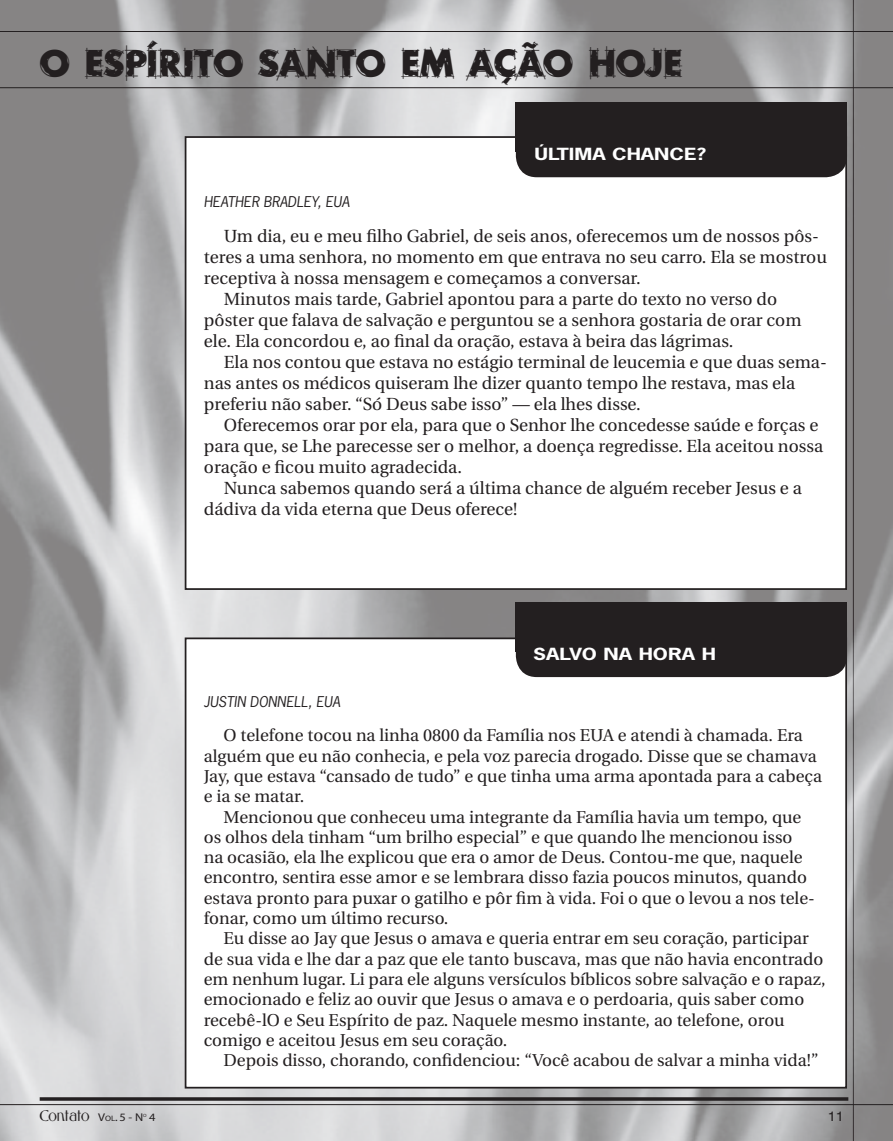
<style>
.page{position:relative;width:893px;height:1141px;background:#fff}
.page>*{position:absolute;margin:0;border:0;box-sizing:border-box;transform-origin:0 0}
.t1{font:36.75px "Rough Draft";letter-spacing:.01em;color:#231f20}
.t2{font:17.5px "Utopia";color:#231f20}
.t3{font:17.15px/20.3px "Utopia";color:#231f20}
.t4{font:700 15.75px "News Gothic";color:#fff;scale:1.33 1}
.t5{font:italic 14px "News Gothic";color:#231f20}
.t6{font:700 13.47px "Gabriel";letter-spacing:.015em;color:#231f20;scale:1.1 1}
.t7{font:13.47px "Swiss 721 BT";color:#231f20;scale:1.1 1}
.t8{font:11.2px "Myriad";color:#231f20;scale:1.1 1}
.t9{font:4.55px "Myriad";color:#231f20;scale:1.1 1}
.s1{font-family:"Myriad";font-weight:400;font-size:11.2px}
.s2{font-family:"Myriad";font-weight:400;font-size:7.88px}
</style>
<div class="page">
<img style="left:0;top:0;width:893px;height:1141px">
<div style="left:186px;top:137px;width:660px;height:452px;background:#fff"></div>
<div style="left:516px;top:102px;width:331px;height:75px;background:#231f20"></div>
<div style="left:186px;top:638px;width:660px;height:450px;background:#fff"></div>
<div style="left:516px;top:602px;width:331px;height:75px;background:#231f20"></div>
<hr style="left:0;top:31px;width:893px;height:1px;background:#231f20">
<hr style="left:0;top:87px;width:893px;height:1px;background:#231f20">
<hr style="left:0;top:1104px;width:893px;height:1px;background:#231f20">
<svg style="left:40px;top:1097px;width:808px;height:4px;background:#363334"></svg>
<h1 class="t1" style="left:40px;top:40px;width:644px">O ESPÍRITO SANTO EM AÇÃO HOJE</h1>
<p class="t4" style="left:534px;top:143px;width:131px">ÚLTIMA CHANCE?</p>
<p class="t5" style="left:204px;top:193px;width:147px">HEATHER BRADLEY, EUA</p>
<p class="t2" style="left:224px;top:226px;width:597px">Um dia, eu e meu filho Gabriel, de seis anos, oferecemos um de nossos pôs-</p>
<p class="t2" style="left:204px;top:247px;width:624px">teres a uma senhora, no momento em que entrava no seu carro. Ela se mostrou</p>
<p class="t2" style="left:204px;top:268px;width:438px">receptiva à nossa mensagem e começamos a conversar.</p>
<p class="t2" style="left:224px;top:289px;width:555px">Minutos mais tarde, Gabriel apontou para a parte do texto no verso do</p>
<p class="t2" style="left:204px;top:310px;width:599px">pôster que falava de salvação e perguntou se a senhora gostaria de orar com</p>
<p class="t2" style="left:204px;top:331px;width:531px">ele. Ela concordou e, ao final da oração, estava à beira das lágrimas.</p>
<p class="t2" style="left:224px;top:352px;width:605px">Ela nos contou que estava no estágio terminal de leucemia e que duas sema-</p>
<p class="t2" style="left:204px;top:373px;width:593px">nas antes os médicos quiseram lhe dizer quanto tempo lhe restava, mas ela</p>
<p class="t2" style="left:204px;top:394px;width:438px">preferiu não saber. “Só Deus sabe isso” — ela lhes disse.</p>
<p class="t2" style="left:224px;top:415px;width:596px">Oferecemos orar por ela, para que o Senhor lhe concedesse saúde e forças e</p>
<p class="t2" style="left:204px;top:436px;width:621px">para que, se Lhe parecesse ser o melhor, a doença regredisse. Ela aceitou nossa</p>
<p class="t2" style="left:204px;top:457px;width:260px">oração e ficou muito agradecida.</p>
<p class="t2" style="left:224px;top:478px;width:580px">Nunca sabemos quando será a última chance de alguém receber Jesus e a</p>
<p class="t2" style="left:204px;top:499px;width:315px">dádiva da vida eterna que Deus oferece!</p>
<p class="t4" style="left:533px;top:643px;width:139px">SALVO NA HORA H</p>
<p class="t5" style="left:204px;top:693px;width:138px">JUSTIN DONNELL, EUA</p>
<p class="t3" style="left:204px;top:726px;width:620px;text-indent:20px">O telefone tocou na linha 0800 da Família nos EUA e atendi à chamada. Era alguém que eu não conhecia, e pela voz parecia drogado. Disse que se chamava Jay, que estava “cansado de tudo” e que tinha uma arma apontada para a cabeça e ia se matar.</p>
<p class="t3" style="left:204px;top:807px;width:613px;text-indent:20px">Mencionou que conheceu uma integrante da Família havia um tempo, que os olhos dela tinham “um brilho especial” e que quando lhe mencionou isso na ocasião, ela lhe explicou que era o amor de Deus. Contou-me que, naquele encontro, sentira esse amor e se lembrara disso fazia poucos minutos, quando estava pronto para puxar o gatilho e pôr fim à vida. Foi o que o levou a nos tele&shy;fonar, como um último recurso.</p>
<p class="t3" style="left:204px;top:929px;width:623px;text-indent:20px">Eu disse ao Jay que Jesus o amava e queria entrar em seu coração, participar de sua vida e lhe dar a paz que ele tanto buscava, mas que não havia encontrado em nenhum lugar. Li para ele alguns versículos bíblicos sobre salvação e o rapaz, emocionado e feliz ao ouvir que Jesus o amava e o perdoaria, quis saber como recebê-lO e Seu Espírito de paz. Naquele mesmo instante, ao telefone, orou comigo e aceitou Jesus em seu coração.</p>
<p class="t3" style="left:224px;top:1051px;width:596px">Depois disso, chorando, confidenciou: “Você acabou de salvar a minha vida!”</p>
<p class="t6" style="left:40px;top:1106px;width:96px">CONTATO <span class="s1">V</span><span class="s2">OL</span><span class="s1">. 5 - N</span></p>
<p class="t9" style="left:143px;top:1113px;width:5px">O</p>
<p class="t8" style="left:149px;top:1111px;width:7px">4</p>
<p class="t7" style="left:828px;top:1108px;width:16px">11</p>
</div>
